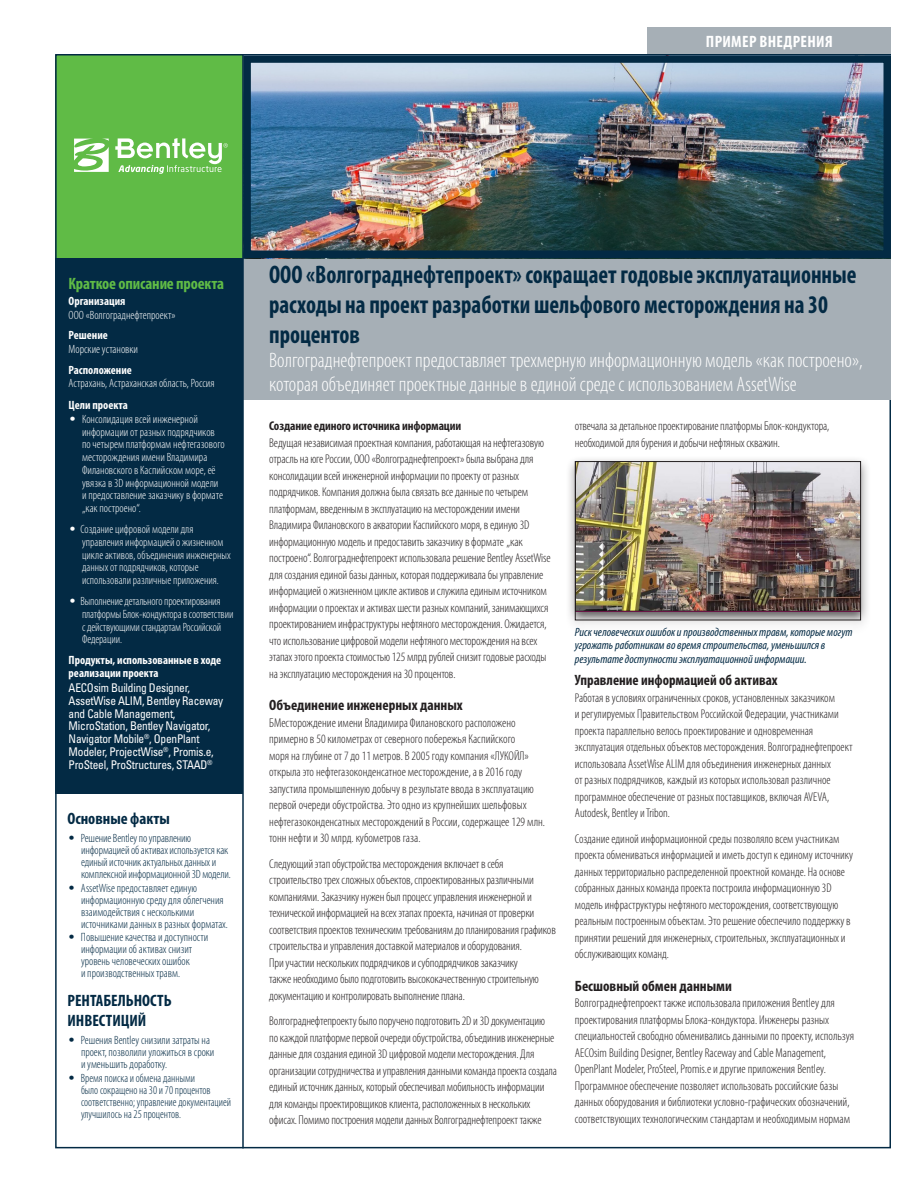
<style>
.page{position:relative;width:918px;height:1188px;background:#fff}
.page>*{position:absolute;margin:0;border:0;box-sizing:border-box;transform-origin:0 0}
.S__Sub-title{font:700 condensed 25.5px/30px "Myriad Pro";color:#032a44;scale:.91 1}
.S__Sub-title-2{font:300 condensed 21px/24px "Myriad Pro";color:#fff}
.S__Sidebar_Header_B{font:700 condensed 16.5px/19.8px "Myriad Pro";color:#032a44}
.S__Sidebar_sub-head{font:700 condensed 16.5px "Myriad Pro";letter-spacing:-.01em;color:#60bb46}
.t1{font:700 condensed 16.5px "Myriad Pro";letter-spacing:.02em;color:#fff}
.S__Body_copy{font:700 condensed 15px "Myriad Pro";color:#231f20}
.S__Body_copy-2{font:300 condensed 12.75px/16.5px "Myriad Pro";letter-spacing:-.01em;color:#231f20}
.S__Body_Sub-Heads{font:300 condensed 12.75px/16.5px "Myriad Pro";color:#231f20}
.S__Sidebar_bullets{font:300 condensed 12px/12px "Myriad Pro";color:#032a44}
.S__Sidebar_sub-head-2{font:300 condensed 12px/12.8px "Myriad Pro";color:#fff}
.S__Sidebar_bullets-2{font:300 condensed 12px/12.8px "Myriad Pro";color:#fff}
.S__Sidebar_body_Whi{font:condensed 12px/12.8px "Univers";letter-spacing:-.02em;color:#fff;scale:.95 1}
.S__Image_captions{font:italic condensed 12px/13.5px "Myriad Pro";color:#032a44}
.S__Sidebar_bullets-3{font:300 condensed 12px/12px "Myriad Pro";color:#032a44;scale:.95 1}
.S__Sidebar_body_Whi-2{font:300 condensed 12px/13.5px "Myriad Pro";color:#fff}
.S__Sidebar_body_Whi-3{font:700 condensed 12px/13.5px "Myriad Pro";color:#fff}
.S__Sidebar_sub-head-3{font:700 condensed 12px "Myriad Pro";color:#fff}
.s1{font-weight:700}
.s2{font-family:"Univers 67";font-weight:700}
</style>
<div class="page">
<div style="left:56px;top:55px;width:187px;height:204px;background:#60bb46"></div>
<svg style="left:74px;top:139px;width:35px;height:33px"></svg>
<svg style="left:115px;top:138px;width:113px;height:36px"></svg>
<div style="left:648px;top:27px;width:243px;height:27px;background:#a6afb6"></div>
<div style="left:244px;top:255px;width:647px;height:145px;background:#a6afb6"></div>
<img style="left:252px;top:64px;width:630px;height:185px">
<div style="left:243px;top:55px;width:648px;height:203px;border:8px solid #032a44"></div>
<hr style="left:242px;top:55px;width:2px;height:1093px;background:#032a44">
<div style="left:55px;top:258px;width:187px;height:536px;background:#032a44"></div>
<div style="left:565px;top:456px;width:306px;height:179px;background:#231f20;opacity:.5"></div>
<img style="left:574px;top:461px;width:287px;height:160px">
<p class="t1" style="left:706px;top:31px;width:128px">ПРИМЕР ВНЕДРЕНИЯ</p>
<p class="S__Sidebar_sub-head" style="left:69px;top:273px;width:157px">Краткое описание проекта</p>
<p class="S__Sidebar_sub-head-3" style="left:69px;top:294px;width:58px">Организация</p>
<p class="S__Sidebar_sub-head-2" style="left:69px;top:309px;width:108px">ООО «Волгограднефтепроект»</p>
<p class="S__Sidebar_body_Whi-2" style="left:69px;top:329px;width:71px"><span class="s1">Решение<br></span>Морские установки</p>
<p class="S__Sidebar_sub-head-3" style="left:69px;top:362px;width:65px">Расположение</p>
<p class="S__Sidebar_body_Whi-2" style="left:69px;top:377px;width:147px">Астрахань, Астраханская область, Россия</p>
<p class="S__Sidebar_sub-head-3" style="left:69px;top:397px;width:61px">Цели проекта</p>
<p class="S__Sidebar_bullets-2" style="left:82px;top:413px;width:144px;text-indent:-12px"><span class="s2">•</span> Консолидация всей инженерной информации от разных подрядчиков по четырем платформам нефтегазового месторождения имени Владимира<br>Филановского в Каспийском море, её увязка в 3D информационной модели и предоставление заказчику в формате „как построено“.</p>
<p class="S__Sidebar_sub-head-2" style="left:82px;top:523px;width:150px;text-indent:-12px"><span class="s2">•</span> Создание цифровой модели для управления информацией о жизненном цикле активов, объединения инженерных данных от подрядчиков, которые использовали различные приложения.</p>
<p class="S__Sidebar_sub-head-2" style="left:82px;top:595px;width:153px;text-indent:-12px"><span class="s2">•</span> Выполнение детального проектирования платформы Блок-кондуктора в соответствии с действующими стандартам Российской Федерации.</p>
<p class="S__Sidebar_body_Whi-3" style="left:69px;top:653px;width:154px">Продукты, использованные в ходе реализации проекта</p>
<p class="S__Sidebar_body_Whi" style="left:69px;top:681px;width:164px">AECOsim Building Designer,<br>AssetWise ALIM, Bentley Raceway and Cable Management,<br>MicroStation, Bentley Navigator,<br>Navigator Mobile<sup>®</sup>, OpenPlant<br>Modeler, ProjectWise<sup>®</sup>, Promis.e,<br>ProSteel, ProStructures, STAAD<sup>®</sup></p>
<p class="S__Sidebar_Header_B" style="left:68px;top:809px;width:104px">Основные факты</p>
<p class="S__Sidebar_bullets" style="left:81px;top:833px;width:151px;text-indent:-12px"><span class="s2">•</span> Решение Bentley по управлению информацией об активах используется как единый источник актуальных данных и комплексной информационной 3D модели.</p>
<p class="S__Sidebar_bullets" style="left:81px;top:882px;width:148px;text-indent:-12px"><span class="s2">•</span> AssetWise предоставляет единую информационную среду для облегчения взаимодействия с несколькими источниками данных в разных форматах.</p>
<p class="S__Sidebar_bullets" style="left:81px;top:932px;width:129px;text-indent:-12px"><span class="s2">•</span> Повышение качества и доступности информации об активах снизит уровень человеческих ошибок<br>и производственных травм.</p>
<p class="S__Sidebar_Header_B" style="left:68px;top:991px;width:106px">РЕНТАБЕЛЬНОСТЬ<br>ИНВЕСТИЦИЙ</p>
<p class="S__Sidebar_bullets" style="left:81px;top:1034px;width:135px;text-indent:-12px"><span class="s2">•</span> Решения Bentley снизили затраты на проект, позволили уложиться в сроки и уменьшить доработку.</p>
<p class="S__Sidebar_bullets-3" style="left:81px;top:1072px;width:160px;text-indent:-12px"><span class="s2">•</span> Время поиска и обмена данными<br>было сокращено на 30 и 70 процентов соответственно; управление документацией улучшилось на 25 процентов.</p>
<p class="S__Sub-title" style="left:269px;top:259px;width:647px">ООО «Волгограднефтепроект» сокращает годовые эксплуатационные расходы на проект разработки шельфового месторождения на 30 процентов</p>
<p class="S__Sub-title-2" style="left:269px;top:348px;width:595px">Волгограднефтепроект предоставляет трехмерную информационную модель «как построено», которая объединяет проектные данные в единой среде с использованием AssetWise</p>
<p class="S__Body_copy-2" style="left:269px;top:418px;width:283px"><span class="s1">Создание единого источника информации<br></span>Ведущая независимая проектная компания, работающая на нефтегазовую отрасль на юге России, ООО «Волгограднефтепроект» была выбрана для консолидации всей инженерной информации по проекту от разных подрядчиков. Компания должна была связать все данные по четырем платформам, введенным в эксплуатацию на месторождении имени Владимира Филановского в акватории Каспийского моря, в единую 3D информационную модель и предоставить заказчику в формате „как построено“. Волгограднефтепроект использовала решение Bentley AssetWise для создания единой базы данных, которая поддерживала бы управление информацией о жизненном цикле активов и служила единым источником информации о проектах и активах шести разных компаний, занимающихся проектированием инфраструктуры нефтяного месторождения. Ожидается, что использование цифровой модели нефтяного месторождения на всех этапах этого проекта стоимостью 125 млрд рублей снизит годовые расходы на эксплуатацию месторождения на 30 процентов.</p>
<p class="S__Body_copy" style="left:269px;top:696px;width:195px">Объединение инженерных данных</p>
<p class="S__Body_copy-2" style="left:269px;top:714px;width:277px">БМесторождение имени Владимира Филановского расположено примерно в 50 километрах от северного побережья Каспийского<br>моря на глубине от 7 до 11 метров. В 2005 году компания «ЛУКОЙЛ» открыла это нефтегазоконденсатное месторождение, а в 2016 году запустила промышленную добычу в результате ввода в эксплуатацию первой очереди обустройства. Это одно из крупнейших шельфовых нефтегазоконденсатных месторождений в России, содержащее 129 млн. тонн нефти и 30 млрд. кубометров газа.</p>
<p class="S__Body_copy-2" style="left:269px;top:855px;width:288px">Следующий этап обустройства месторождения включает в себя строительство трех сложных объектов, спроектированных различными компаниями. Заказчику нужен был процесс управления инженерной и технической информацией на всех этапах проекта, начиная от проверки соответствия проектов техническим требованиям до планирования графиков строительства и управления доставкой материалов и оборудования.<br>При участии нескольких подрядчиков и субподрядчиков заказчику<br>также необходимо было подготовить высококачественную строительную документацию и контролировать выполнение плана.</p>
<p class="S__Body_copy-2" style="left:269px;top:1013px;width:289px">Волгограднефтепроекту было поручено подготовить 2D и 3D документацию по каждой платформе первой очереди обустройства, объединив инженерные данные для создания единой 3D цифровой модели месторождения. Для организации сотрудничества и управления данными команда проекта создала единый источник данных, который обеспечивал мобильность информации для команды проектировщиков клиента, расположенных в нескольких офисах. Помимо построения модели данных Волгограднефтепроект также</p>
<p class="S__Body_copy-2" style="left:575px;top:418px;width:256px">отвечала за детальное проектирование платформы Блок-кондуктора, необходимой для бурения и добычи нефтяных скважин.</p>
<p class="S__Image_captions" style="left:575px;top:625px;width:279px">Риск человеческих ошибок и производственных травм, которые могут угрожать работникам во время строительства, уменьшился в результате доступности эксплуатационной информации.</p>
<p class="S__Body_copy" style="left:575px;top:671px;width:204px">Управление информацией об активах</p>
<p class="S__Body_copy-2" style="left:575px;top:690px;width:279px">Работая в условиях ограниченных сроков, установленных заказчиком<br>и регулируемых Правительством Российской Федерации, участниками проекта параллельно велось проектирование и одновременная эксплуатация отдельных объектов месторождения. Волгограднефтепроект использовала AssetWise ALIM для объединения инженерных данных<br>от разных подрядчиков, каждый из которых использовал различное программное обеспечение от разных поставщиков, включая AVEVA, Autodesk, Bentley и Tribon.</p>
<p class="S__Body_Sub-Heads" style="left:575px;top:831px;width:280px">Создание единой информационной среды позволяло всем участникам проекта обмениваться информацией и иметь доступ к единому источнику данных территориально распределенной проектной команде. На основе собранных данных команда проекта построила информационную 3D модель инфраструктуры нефтяного месторождения, соответствующую реальным построенным объектам. Это решение обеспечило поддержку в принятии решений для инженерных, строительных, эксплуатационных и обслуживающих команд.</p>
<p class="S__Body_copy" style="left:575px;top:976px;width:159px">Бесшовный обмен данными</p>
<p class="S__Body_copy-2" style="left:575px;top:995px;width:281px">Волгограднефтепроект также использовала приложения Bentley для проектирования платформы Блока-кондуктора. Инженеры разных специальностей свободно обменивались данными по проекту, используя AECOsim Building Designer, Bentley Raceway and Cable Management, OpenPlant Modeler, ProSteel, Promis.e и другие приложения Bentley.<br>Программное обеспечение позволяет использовать российские базы данных оборудования и библиотеки условно-графических обозначений, соответствующих технологическим стандартам и необходимым нормам</p>
</div>
